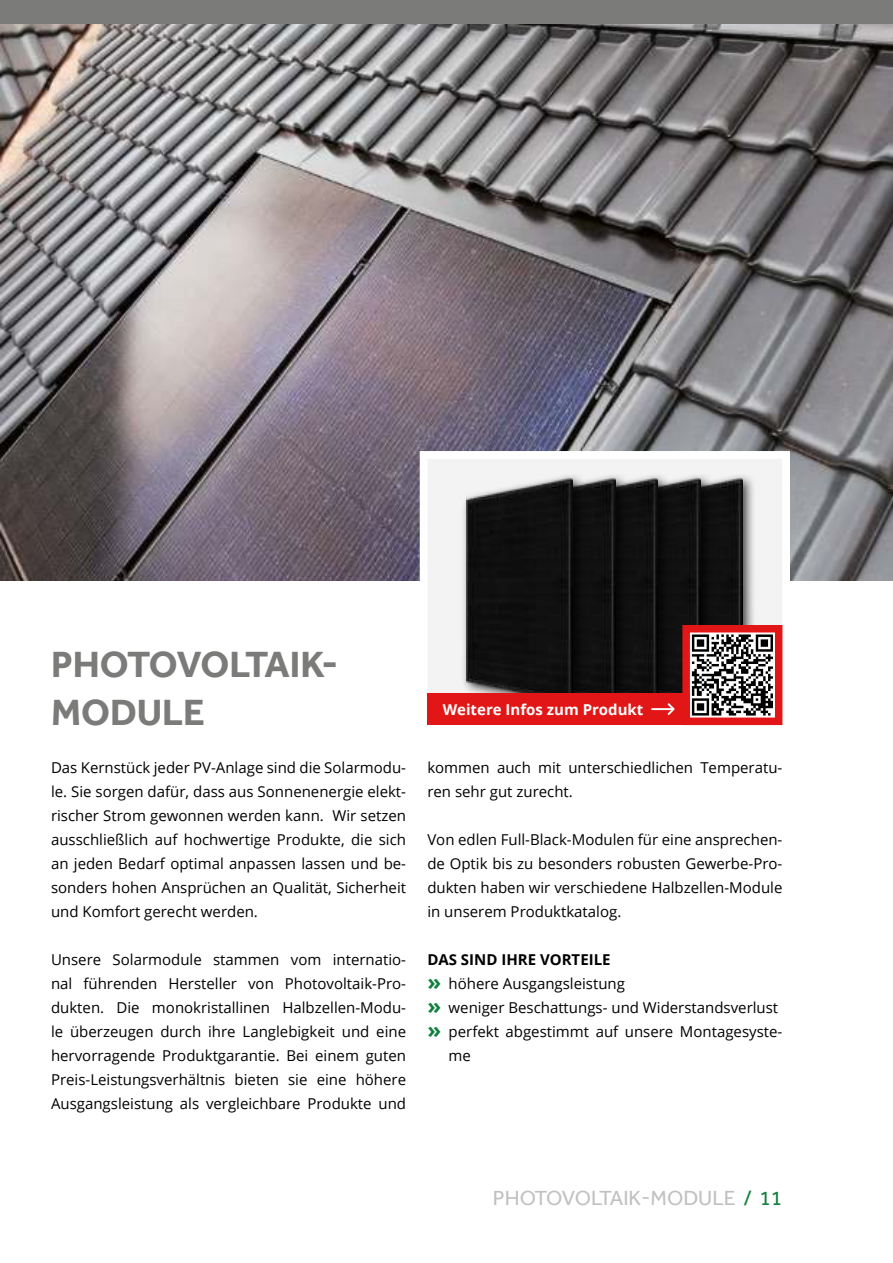
<style>
.page{position:relative;width:893px;height:1263px;background:#fff}
.page>*{position:absolute;margin:0;border:0;box-sizing:border-box;transform-origin:0 0}
.t1{font:700 37.5px/48px "Effra";color:#7b7b7a}
.t2{font:21px "Effra";color:#c1c1c1}
.t3{font:15px/24px "Open Sans";color:#000;text-align:justify}
.t4{font:700 15px "Open Sans";color:#fff}
.t5{font:700 15px "Open Sans";color:#000}
.s1{font-weight:700;font-size:22.5px;color:#12803e}
.s2{color:#12803e}
</style>
<div class="page">
<img style="left:0;top:23px;width:893px;height:558px">
<svg style="left:416px;top:447px;width:378px;height:246px"></svg>
<div style="left:427px;top:693px;width:263px;height:32px;background:#e21616"></div>
<svg style="left:651px;top:621px;width:135px;height:105px"></svg>
<div style="left:0;top:0;width:893px;height:23px;background:#7b7b7a"></div>
<h1 class="t1" style="left:51px;top:640px;width:289px">PHOTOVOLTAIK-<br>MODULE</h1>
<p class="t3" style="left:51px;top:757px;width:357px">Das Kernstück jeder PV-Anlage sind die Solarmodu&shy;le. Sie sorgen dafür, dass aus Sonnenenergie elekt&shy;rischer Strom gewonnen werden kann. Wir setzen ausschließlich auf hochwertige Produkte, die sich an jeden Bedarf optimal anpassen lassen und be&shy;sonders hohen Ansprüchen an Qualität, Sicherheit und Komfort gerecht werden.</p>
<p class="t3" style="left:51px;top:949px;width:357px">Unsere Solarmodule stammen vom internatio&shy;nal führenden Hersteller von Photovoltaik-Pro&shy;dukten. Die monokristallinen Halbzellen-Modu&shy;le überzeugen durch ihre Langlebigkeit und eine hervorragende Produktgarantie. Bei einem guten Preis-Leistungsverhältnis bieten sie eine höhere Ausgangsleistung als vergleichbare Produkte und</p>
<p class="t4" style="left:443px;top:703px;width:202px">Weitere Infos zum Produkt</p>
<p class="t3" style="left:427px;top:757px;width:357px">kommen auch mit unterschiedlichen Temperatu&shy;ren sehr gut zurecht.</p>
<p class="t3" style="left:427px;top:829px;width:357px">Von edlen Full-Black-Modulen für eine ansprechen&shy;de Optik bis zu besonders robusten Gewerbe-Pro&shy;dukten haben wir verschiedene Halbzellen-Module in unserem Produktkatalog.</p>
<p class="t5" style="left:427px;top:953px;width:185px">DAS SIND IHRE VORTEILE</p>
<p class="t3" style="left:427px;top:973px;width:199px"><span class="s1">»</span> höhere Ausgangsleistung</p>
<p class="t3" style="left:427px;top:997px;width:352px"><span class="s1">»</span> weniger Beschattungs- und Widerstandsverlust</p>
<p class="t3" style="left:427px;top:1021px;width:357px"><span class="s1">»</span> perfekt abgestimmt auf unsere Montagesyste-</p>
<p class="t3" style="left:449px;top:1045px;width:24px">me</p>
<h2 class="t2" style="left:493px;top:1185px;width:291px">PHOTOVOLTAIK-MODULE <span class="s2">/ 11</span></h2>
</div>
